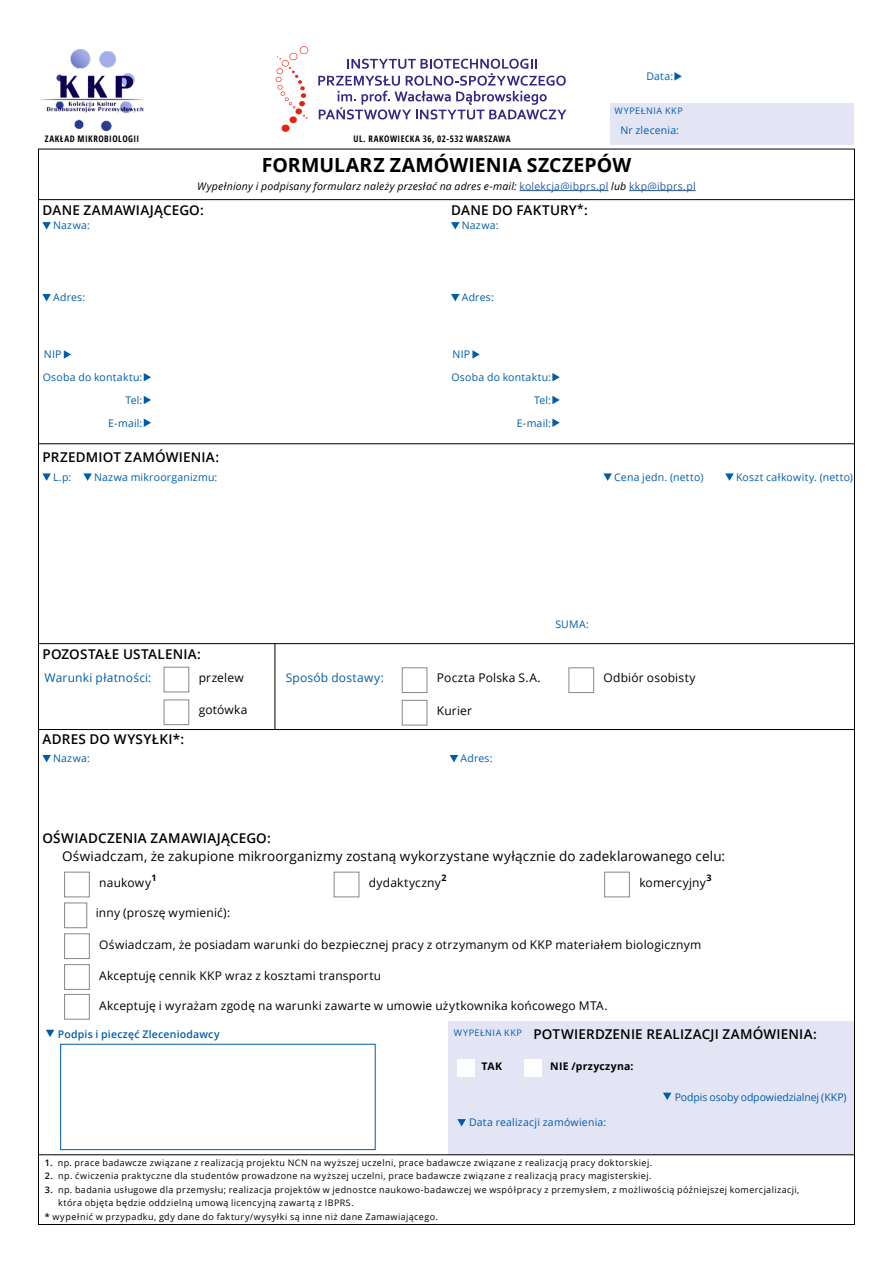
<style>
.page{position:relative;width:893px;height:1263px;background:#fff}
.page>*{position:absolute;margin:0;border:0;box-sizing:border-box;transform-origin:0 0}
.t1{font:700 19.5px "Open Sans";letter-spacing:.005em;color:#000}
.t2{font:600 13.5px "Open Sans";letter-spacing:.015em;color:#000}
.t3{font:13.5px "Open Sans";letter-spacing:.01em;color:#000}
.czeck{font:12px "Open Sans";letter-spacing:.015em;color:#000}
.t4{font:12px "Open Sans";letter-spacing:.02em;color:#005da9}
.t5{font:10.5px "Open Sans";letter-spacing:.02em;color:#005da9}
.t6{font:italic 10.5px "Open Sans";letter-spacing:.02em;color:#000}
.t7{font:10.5px "Open Sans";letter-spacing:-.01em;color:#005da9}
.t8{font:600 10.5px "Open Sans";letter-spacing:.02em;color:#005da9}
.t9{font:700 10.5px "Open Sans";letter-spacing:.025em;color:#000}
.t10{font:9px/13.5px "Open Sans";letter-spacing:.045em;color:#000}
.t11{font:700 9px "Open Sans Condensed";letter-spacing:.055em;color:#000}
.t12{font:9px "Open Sans";letter-spacing:.07em;color:#005da9}
.czeck-2{font:700 9px "Open Sans";color:#000}
.s1{font-style:normal;color:#275b9b}
.s2{font-size:12px}
.s3{font-weight:600}
</style>
<div class="page">
<div style="left:448px;top:1021px;width:406px;height:133px;background:#e3e4f4"></div>
<div style="left:610px;top:103px;width:244px;height:42px;background:#e3e4f4"></div>
<svg style="left:472px;top:350px;width:8px;height:9px"></svg>
<svg style="left:64px;top:350px;width:7px;height:9px"></svg>
<div style="left:525px;top:1059px;width:17px;height:17px;background:#fff"></div>
<div style="left:457px;top:1059px;width:17px;height:17px;background:#fff"></div>
<hr style="left:38px;top:199px;width:817px;height:1px;background:#000">
<hr style="left:38px;top:443px;width:817px;height:1px;background:#000">
<hr style="left:38px;top:643px;width:817px;height:1px;background:#000">
<hr style="left:38px;top:729px;width:817px;height:1px;background:#000">
<hr style="left:38px;top:1154px;width:817px;height:1px;background:#000">
<svg style="left:42px;top:222px;width:9px;height:8px"></svg>
<svg style="left:42px;top:755px;width:9px;height:7px"></svg>
<svg style="left:450px;top:755px;width:8px;height:7px"></svg>
<svg style="left:451px;top:222px;width:9px;height:8px"></svg>
<svg style="left:42px;top:294px;width:9px;height:7px"></svg>
<svg style="left:42px;top:473px;width:9px;height:8px"></svg>
<svg style="left:83px;top:473px;width:9px;height:8px"></svg>
<svg style="left:603px;top:473px;width:9px;height:8px"></svg>
<svg style="left:725px;top:473px;width:9px;height:8px"></svg>
<svg style="left:451px;top:294px;width:9px;height:7px"></svg>
<svg style="left:144px;top:418px;width:7px;height:9px"></svg>
<svg style="left:552px;top:418px;width:8px;height:9px"></svg>
<svg style="left:674px;top:72px;width:8px;height:9px"></svg>
<svg style="left:144px;top:396px;width:7px;height:8px"></svg>
<svg style="left:552px;top:396px;width:8px;height:8px"></svg>
<svg style="left:144px;top:373px;width:7px;height:8px"></svg>
<svg style="left:552px;top:373px;width:8px;height:8px"></svg>
<img style="left:40px;top:49px;width:104px;height:83px">
<svg style="left:318px;top:59px;width:248px;height:60px"></svg>
<div style="left:281px;top:124px;width:9px;height:8px;background:#e42313;border-radius:50%"></div>
<div style="left:289px;top:116px;width:8px;height:7px;background:#e42313;border-radius:50%"></div>
<div style="left:295px;top:108px;width:7px;height:6px;background:#e42313;border-radius:50%"></div>
<svg style="left:276px;top:46px;width:32px;height:62px"></svg>
<hr style="left:275px;top:643px;width:1px;height:86px;background:#000">
<svg style="left:457px;top:1119px;width:9px;height:7px"></svg>
<svg style="left:663px;top:1093px;width:8px;height:7px"></svg>
<svg style="left:46px;top:1030px;width:8px;height:7px"></svg>
<hr style="left:520px;top:190px;width:88px;height:1px;background:#275b9b">
<hr style="left:629px;top:190px;width:67px;height:1px;background:#275b9b">
<div style="left:60px;top:1044px;width:315px;height:106px;background:#fff;border:1px solid #005da9"></div>
<div style="left:164px;top:667px;width:25px;height:25px;border:1px solid #878787"></div>
<div style="left:402px;top:667px;width:25px;height:26px;border:1px solid #878787"></div>
<div style="left:568px;top:667px;width:26px;height:26px;border:1px solid #878787"></div>
<div style="left:164px;top:699px;width:25px;height:26px;border:1px solid #878787"></div>
<div style="left:402px;top:700px;width:25px;height:25px;border:1px solid #878787"></div>
<div style="left:64px;top:872px;width:26px;height:25px;border:1px solid #878787"></div>
<div style="left:334px;top:872px;width:25px;height:25px;border:1px solid #878787"></div>
<div style="left:604px;top:872px;width:26px;height:25px;border:1px solid #878787"></div>
<div style="left:64px;top:902px;width:23px;height:26px;border:1px solid #878787"></div>
<div style="left:64px;top:933px;width:26px;height:26px;border:1px solid #878787"></div>
<div style="left:64px;top:964px;width:26px;height:26px;border:1px solid #878787"></div>
<div style="left:64px;top:994px;width:26px;height:25px;border:1px solid #878787"></div>
<p class="t5" style="left:646px;top:69px;width:28px">Data:</p>
<p class="t11" style="left:45px;top:133px;width:96px">ZAKŁAD MIKROBIOLOGII</p>
<p class="t11" style="left:353px;top:133px;width:159px">UL. RAKOWIECKA 36, 02-532 WARSZAWA</p>
<p class="t12" style="left:614px;top:105px;width:70px">WYPEŁNIA KKP</p>
<p class="t5" style="left:620px;top:123px;width:60px">Nr zlecenia:</p>
<p class="t1" style="left:262px;top:151px;width:371px">FORMULARZ ZAMÓWIENIA SZCZEPÓW</p>
<p class="t6" style="left:197px;top:179px;width:500px">Wypełniony i podpisany formularz należy przesłać na adres e-mail: <span class="s1">kolekcja@ibprs.pl</span> lub <span class="s1">kkp@ibprs.pl</span></p>
<p class="t2" style="left:43px;top:201px;width:163px">DANE ZAMAWIAJĄCEGO:</p>
<p class="t2" style="left:451px;top:201px;width:138px">DANE DO FAKTURY<span class="s2">*</span>:</p>
<p class="t5" style="left:53px;top:218px;width:38px">Nazwa:</p>
<p class="t5" style="left:462px;top:218px;width:38px">Nazwa:</p>
<p class="t5" style="left:53px;top:290px;width:34px">Adres:</p>
<p class="t5" style="left:462px;top:290px;width:34px">Adres:</p>
<p class="t5" style="left:44px;top:347px;width:19px">NIP</p>
<p class="t5" style="left:453px;top:347px;width:19px">NIP</p>
<p class="t5" style="left:43px;top:370px;width:101px">Osoba do kontaktu:</p>
<p class="t5" style="left:451px;top:370px;width:101px">Osoba do kontaktu:</p>
<p class="t5" style="left:125px;top:393px;width:19px">Tel:</p>
<p class="t5" style="left:534px;top:393px;width:19px">Tel:</p>
<p class="t5" style="left:108px;top:415px;width:36px">E-mail:</p>
<p class="t5" style="left:517px;top:415px;width:36px">E-mail:</p>
<p class="t2" style="left:43px;top:447px;width:178px">PRZEDMIOT ZAMÓWIENIA:</p>
<p class="t5" style="left:53px;top:470px;width:20px">L.p:</p>
<p class="t5" style="left:94px;top:470px;width:125px">Nazwa mikroorganizmu:</p>
<p class="t5" style="left:614px;top:470px;width:91px">Cena jedn. (netto)</p>
<p class="t5" style="left:736px;top:470px;width:119px">Koszt całkowity. (netto)</p>
<p class="t2" style="left:43px;top:645px;width:160px">POZOSTAŁE USTALENIA:</p>
<p class="czeck" style="left:199px;top:669px;width:47px">przelew</p>
<p class="czeck" style="left:437px;top:670px;width:105px">Poczta Polska S.A.</p>
<p class="t4" style="left:45px;top:669px;width:108px">Warunki płatności:</p>
<p class="t4" style="left:286px;top:669px;width:100px">Sposób dostawy:</p>
<p class="t2" style="left:43px;top:730px;width:143px">ADRES DO WYSYŁKI*:</p>
<p class="czeck" style="left:199px;top:702px;width:50px">gotówka</p>
<p class="czeck" style="left:437px;top:702px;width:37px">Kurier</p>
<p class="t5" style="left:53px;top:751px;width:38px">Nazwa:</p>
<p class="t5" style="left:460px;top:751px;width:34px">Adres:</p>
<p class="t5" style="left:555px;top:617px;width:35px">SUMA:</p>
<p class="czeck" style="left:604px;top:670px;width:94px">Odbiór osobisty</p>
<p class="t2" style="left:43px;top:829px;width:230px">OŚWIADCZENIA ZAMAWIAJĄCEGO:</p>
<p class="t3" style="left:62px;top:847px;width:665px">Oświadczam, że zakupione mikroorganizmy zostaną wykorzystane wyłącznie do zadeklarowanego celu:</p>
<p class="czeck" style="left:99px;top:874px;width:53px">naukowy</p>
<p class="czeck-2" style="left:151px;top:871px;width:7px">1</p>
<p class="czeck" style="left:96px;top:905px;width:136px">inny (proszę wymienić):</p>
<p class="czeck-2" style="left:441px;top:871px;width:7px">2</p>
<p class="czeck" style="left:369px;top:874px;width:73px">dydaktyczny</p>
<p class="czeck-2" style="left:707px;top:871px;width:7px">3</p>
<p class="czeck" style="left:639px;top:874px;width:68px">komercyjny</p>
<p class="czeck" style="left:99px;top:937px;width:604px">Oświadczam, że posiadam warunki do bezpiecznej pracy z otrzymanym od KKP materiałem biologicznym</p>
<p class="czeck" style="left:99px;top:967px;width:284px">Akceptuję cennik KKP wraz z kosztami transportu</p>
<p class="czeck" style="left:99px;top:997px;width:510px">Akceptuję i wyrażam zgodę na warunki zawarte w umowie użytkownika końcowego MTA.</p>
<p class="t8" style="left:58px;top:1027px;width:163px">Podpis i pieczęć Zleceniodawcy</p>
<p class="t12" style="left:454px;top:1027px;width:70px">WYPEŁNIA KKP</p>
<p class="t2" style="left:533px;top:1025px;width:285px">POTWIERDZENIE REALIZACJI ZAMÓWIENIA:</p>
<p class="t9" style="left:482px;top:1058px;width:22px">TAK</p>
<p class="t9" style="left:550px;top:1058px;width:85px">NIE /przyczyna:</p>
<p class="t5" style="left:469px;top:1115px;width:139px">Data realizacji zamówienia:</p>
<p class="t7" style="left:675px;top:1090px;width:173px">Podpis osoby odpowiedzialnej (KKP)</p>
<p class="t10" style="left:45px;top:1155px;width:609px"><span class="s3">1.</span> np. prace badawcze związane z realizacją projektu NCN na wyższej uczelni, prace badawcze związane z realizacją pracy doktorskiej.</p>
<p class="t10" style="left:45px;top:1169px;width:608px"><span class="s3">2.</span> np. ćwiczenia praktyczne dla studentów prowadzone na wyższej uczelni, prace badawcze związane z realizacją pracy magisterskiej.</p>
<p class="t10" style="left:58px;top:1182px;width:743px;text-indent:-13px"><span class="s3">3.</span> np. badania usługowe dla przemysłu; realizacja projektów w jednostce naukowo-badawczej we współpracy z przemysłem, z możliwością późniejszej komercjalizacji, która objęta będzie oddzielną umową licencyjną zawartą z IBPRS.</p>
<p class="t10" style="left:45px;top:1209px;width:394px"><span class="s3">*</span> wypełnić w przypadku, gdy dane do faktury/wysyłki są inne niż dane Zamawiającego.</p>
</div>
